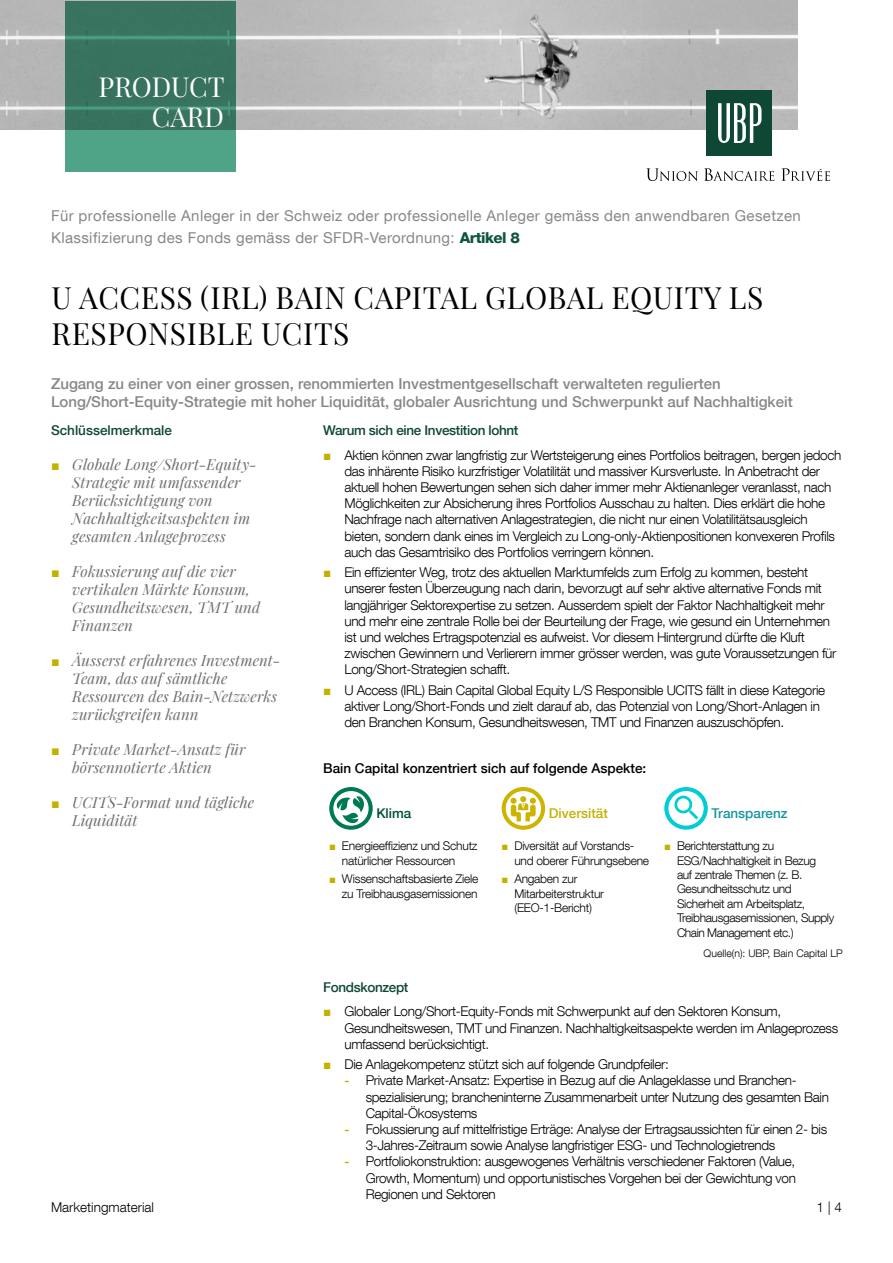
<style>
.page{position:relative;width:893px;height:1263px;background:#fff}
.page>*{position:absolute;margin:0;border:0;box-sizing:border-box;transform-origin:0 0}
.t1{font:30px/36px "Playfair Display";letter-spacing:.02em;color:#000}
.t2{font:27px/30px "Playfair Display";color:#fff;text-align:right}
.t3{font:italic 15px/18px "Playfair Display";letter-spacing:.005em;color:#706f6f}
.t4{font:500 15px/18px "Helvetica Neue LT Com";color:#878787}
.t5{font:15px/22.2px "Helvetica Neue LT Com";letter-spacing:.025em;color:#878787}
.t6{font:300 13.5px/16.2px "Helvetica Neue LT Com";letter-spacing:-.025em;color:#000}
.t7{font:500 13.5px "Helvetica Neue LT Com";color:#000}
.t8{font:500 13.5px "Helvetica Neue LT Com";letter-spacing:-.025em;color:#0f4735}
.t9{font:500 13.5px "Helvetica Neue LT Com";color:#0f4735}
.t10{font:300 13.5px "Helvetica Neue LT Com";color:#000}
.t11{font:500 13.5px "Helvetica Neue LT Com";color:#16969f}
.t12{font:500 13.5px "Helvetica Neue LT Com";color:#c3b100}
.t13{font:500 13.5px "Helvetica Neue LT Com";color:#004e37}
.t14{font:300 12px/14.4px "Helvetica Neue LT Com";letter-spacing:-.02em;color:#000}
.t15{font:300 10.5px "Helvetica Neue LT Com";color:#000}
.s1{font-weight:800;color:#0e553f}
.s2{font-family:"Arial";font-weight:400;color:#c3b100}
.s3{font-family:"Arial";font-style:normal;font-size:14.25px;color:#c3b100}
.s4{font-family:"Arial";font-weight:400;font-size:11.4px;color:#c3b100}
.s5{font-weight:500;font-size:12.9px;color:#c3b100}
</style>
<div class="page">
<img style="left:0;top:0;width:797px;height:130px">
<svg style="left:65px;top:1px;width:170px;height:170px;background:#3e806a"></svg>
<svg style="left:646px;top:168px;width:52px;height:13px"></svg>
<svg style="left:704px;top:168px;width:70px;height:13px"></svg>
<svg style="left:781px;top:168px;width:49px;height:13px"></svg>
<div style="left:706px;top:90px;width:66px;height:66px;background:#0f4735"></div>
<svg style="left:718px;top:103px;width:43px;height:40px"></svg>
<svg style="left:329px;top:787px;width:44px;height:43px"></svg>
<svg style="left:502px;top:787px;width:43px;height:43px"></svg>
<svg style="left:664px;top:787px;width:44px;height:42px"></svg>
<h2 class="t2" style="left:99px;top:70px;width:128px">PRODUCT<br>CARD</h2>
<p class="t5" style="left:51px;top:204px;width:751px">Für professionelle Anleger in der Schweiz oder professionelle Anleger gemäss den anwendbaren Gesetzen<br>Klassifizierung des Fonds gemäss der SFDR-Verordnung: <span class="s1">Artikel 8</span></p>
<h1 class="t1" style="left:52px;top:277px;width:713px">U ACCESS (IRL) BAIN CAPITAL GLOBAL EQUITY LS<br>RESPONSIBLE UCITS</h1>
<p class="t4" style="left:51px;top:374px;width:743px">Zugang zu einer von einer grossen, renommierten Investmentgesellschaft verwalteten regulierten<br>Long/Short-Equity-Strategie mit hoher Liquidität, globaler Ausrichtung und Schwerpunkt auf Nachhaltigkeit</p>
<p class="t8" style="left:323px;top:422px;width:197px">Warum sich eine Investition lohnt</p>
<p class="t6" style="left:344px;top:446px;width:498px;text-indent:-21px"><span class="s2">■</span> Aktien können zwar langfristig zur Wertsteigerung eines Portfolios beitragen, bergen jedoch das inhärente Risiko kurzfristiger Volatilität und massiver Kursverluste. In Anbetracht der aktuell hohen Bewertungen sehen sich daher immer mehr Aktienanleger veranlasst, nach Möglichkeiten zur Absicherung ihres Portfolios Ausschau zu halten. Dies erklärt die hohe Nachfrage nach alternativen Anlagestrategien, die nicht nur einen Volatilitätsausgleich bieten, sondern dank eines im Vergleich zu Long-only-Aktienpositionen konvexeren Profils auch das Gesamtrisiko des Portfolios verringern können.</p>
<p class="t6" style="left:344px;top:564px;width:493px;text-indent:-21px"><span class="s2">■</span> Ein effizienter Weg, trotz des aktuellen Marktumfelds zum Erfolg zu kommen, besteht unserer festen Überzeugung nach darin, bevorzugt auf sehr aktive alternative Fonds mit langjähriger Sektorexpertise zu setzen. Ausserdem spielt der Faktor Nachhaltigkeit mehr und mehr eine zentrale Rolle bei der Beurteilung der Frage, wie gesund ein Unternehmen ist und welches Ertragspotenzial es aufweist. Vor diesem Hintergrund dürfte die Kluft zwischen Gewinnern und Verlierern immer grösser werden, was gute Voraussetzungen für Long/Short-Strategien schafft.</p>
<p class="t6" style="left:344px;top:682px;width:482px;text-indent:-21px"><span class="s2">■</span> U Access (IRL) Bain Capital Global Equity L/S Responsible UCITS fällt in diese Kategorie aktiver Long/Short-Fonds und zielt darauf ab, das Potenzial von Long/Short-Anlagen in den Branchen Konsum, Gesundheitswesen, TMT und Finanzen auszuschöpfen.</p>
<p class="t9" style="left:51px;top:422px;width:123px">Schlüsselmerkmale</p>
<p class="t3" style="left:72px;top:454px;width:186px;text-indent:-21px"><span class="s3">■</span> Globale Long/Short-Equity-<br>Strategie mit umfassender<br>Berücksichtigung von<br>Nachhaltigkeitsaspekten im gesamten Anlageprozess</p>
<p class="t3" style="left:72px;top:561px;width:189px;text-indent:-21px"><span class="s3">■</span> Fokussierung auf die vier vertikalen Märkte Konsum,<br>Gesundheitswesen, TMT und<br>Finanzen</p>
<p class="t3" style="left:72px;top:650px;width:209px;text-indent:-21px"><span class="s3">■</span> Äusserst erfahrenes Investment-<br>Team, das auf sämtliche<br>Ressourcen des Bain-Netzwerks zurückgreifen kann</p>
<p class="t3" style="left:72px;top:739px;width:175px;text-indent:-21px"><span class="s3">■</span> Private Market-Ansatz für börsennotierte Aktien</p>
<p class="t3" style="left:72px;top:792px;width:184px;text-indent:-21px"><span class="s3">■</span> UCITS-Format und tägliche<br>Liquidität</p>
<p class="t7" style="left:323px;top:760px;width:325px">Bain Capital konzentriert sich auf folgende Aspekte:</p>
<p class="t13" style="left:376px;top:805px;width:37px">Klima</p>
<p class="t12" style="left:549px;top:805px;width:61px">Diversität</p>
<p class="t11" style="left:711px;top:805px;width:78px">Transparenz</p>
<p class="t14" style="left:342px;top:838px;width:137px;text-indent:-13px"><span class="s4">■</span> Energieeffizienz und Schutz natürlicher Ressourcen</p>
<p class="t14" style="left:329px;top:871px;width:151px;text-align:right"><span class="s4">■</span> Wissenschaftsbasierte Ziele zu Treibhausgasemissionen</p>
<p class="t14" style="left:514px;top:838px;width:136px;text-indent:-13px"><span class="s4">■</span> Diversität auf Vorstands&shy;und oberer Führungsebene</p>
<p class="t14" style="left:514px;top:871px;width:91px;text-indent:-13px"><span class="s4">■</span> Angaben zur<br>Mitarbeiterstruktur (EEO-1-Bericht)</p>
<p class="t14" style="left:677px;top:838px;width:159px;text-indent:-13px"><span class="s4">■</span> Berichterstattung zu<br>ESG/Nachhaltigkeit in Bezug<br>auf zentrale Themen (z. B.<br>Gesundheitsschutz und<br>Sicherheit am Arbeitsplatz,<br>Treibhausgasemissionen, Supply<br>Chain Management etc.)</p>
<p class="t15" style="left:704px;top:947px;width:141px">Quelle(n): UBP, Bain Capital LP</p>
<p class="t10" style="left:51px;top:1199px;width:105px">Marketingmaterial</p>
<p class="t8" style="left:323px;top:979px;width:87px">Fondskonzept</p>
<p class="t6" style="left:344px;top:1003px;width:495px;text-indent:-21px"><span class="s2">■</span> Globaler Long/Short-Equity-Fonds mit Schwerpunkt auf den Sektoren Konsum,<br>Gesundheitswesen, TMT und Finanzen. Nachhaltigkeitsaspekte werden im Anlageprozess umfassend berücksichtigt.</p>
<p class="t6" style="left:323px;top:1056px;width:347px"><span class="s2">■</span> Die Anlagekompetenz stützt sich auf folgende Grundpfeiler:</p>
<p class="t6" style="left:366px;top:1072px;width:465px;text-indent:-21px"><span class="s5">-</span> Private Market-Ansatz: Expertise in Bezug auf die Anlageklasse und Branchen&shy;spezialisierung; brancheninterne Zusammenarbeit unter Nutzung des gesamten Bain<br>Capital-Ökosystems</p>
<p class="t6" style="left:366px;top:1121px;width:463px;text-indent:-21px"><span class="s5">-</span> Fokussierung auf mittelfristige Erträge: Analyse der Ertragsaussichten für einen 2- bis<br>3-Jahres-Zeitraum sowie Analyse langfristiger ESG- und Technologietrends</p>
<p class="t6" style="left:366px;top:1153px;width:432px;text-align:justify;text-indent:-21px"><span class="s5">-</span> Portfoliokonstruktion: ausgewogenes Verhältnis verschiedener Faktoren (Value, Growth, Momentum) und opportunistisches Vorgehen bei der Gewichtung von Regionen und Sektoren</p>
<p class="t6" style="left:816px;top:1199px;width:27px">1 | 4</p>
</div>
